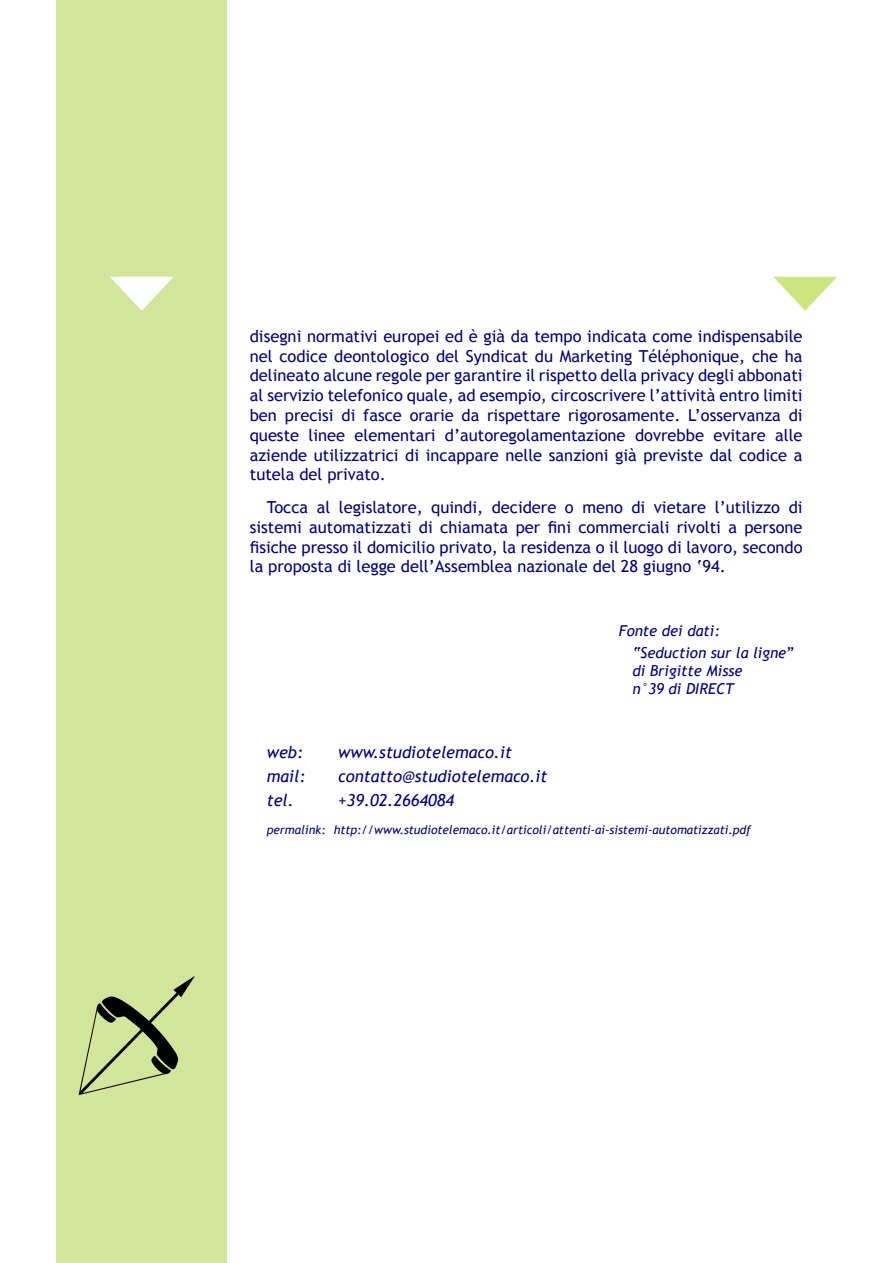
<style>
.page{position:relative;width:893px;height:1263px;background:#fff}
.page>*{position:absolute;margin:0;border:0;box-sizing:border-box;transform-origin:0 0}
.t1{font:16.5px/19.8px "Trebuchet MS";color:#000080;text-align:justify}
.t2{font:italic 16.5px "Trebuchet MS";color:#000080}
.t3{font:italic 15px "Trebuchet MS";color:#000080}
.t4{font:italic 12px "Trebuchet MS";color:#000080}
</style>
<div class="page">
<div style="left:57px;top:0;width:170px;height:1263px;background:#d2e59b"></div>
<svg style="left:773px;top:277px;width:64px;height:34px"></svg>
<svg style="left:110px;top:277px;width:64px;height:34px"></svg>
<svg style="left:79px;top:976px;width:116px;height:119px"></svg>
<p class="t1" style="left:250px;top:326px;width:554px">disegni normativi europei ed è già da tempo indicata come indispensabile nel codice deontologico del Syndicat du Marketing Téléphonique, che ha delineato alcune regole per garantire il rispetto della privacy degli abbonati al servizio telefonico quale, ad esempio, circoscrivere l’attività entro limiti ben precisi di fasce orarie da rispettare rigorosamente. L’osservanza di queste linee elementari d’autoregolamentazione dovrebbe evitare alle aziende utilizzatrici di incappare nelle sanzioni già previste dal codice a tutela del privato.</p>
<p class="t1" style="left:250px;top:497px;width:554px;text-indent:17px">Tocca al legislatore, quindi, decidere o meno di vietare l’utilizzo di sistemi automatizzati di chiamata per fini commerciali rivolti a persone fisiche presso il domicilio privato, la residenza o il luogo di lavoro, secondo la proposta di legge dell’Assemblea nazionale del 28 giugno ‘94.</p>
<p class="t3" style="left:619px;top:621px;width:103px">Fonte dei dati:</p>
<p class="t3" style="left:632px;top:644px;width:163px">“Seduction sur la ligne”</p>
<p class="t3" style="left:632px;top:662px;width:112px">di Brigitte Misse</p>
<p class="t3" style="left:632px;top:680px;width:103px">n°39 di DIRECT</p>
<p class="t2" style="left:267px;top:742px;width:38px">web:</p>
<p class="t2" style="left:338px;top:742px;width:175px">www.studiotelemaco.it</p>
<p class="t2" style="left:267px;top:766px;width:40px">mail:</p>
<p class="t2" style="left:338px;top:766px;width:211px">contatto@studiotelemaco.it</p>
<p class="t2" style="left:267px;top:790px;width:29px">tel.</p>
<p class="t2" style="left:338px;top:790px;width:117px">+39.02.2664084</p>
<p class="t4" style="left:267px;top:823px;width:486px">permalink: http://www.studiotelemaco.it/articoli/attenti-ai-sistemi-automatizzati.pdf</p>
</div>
